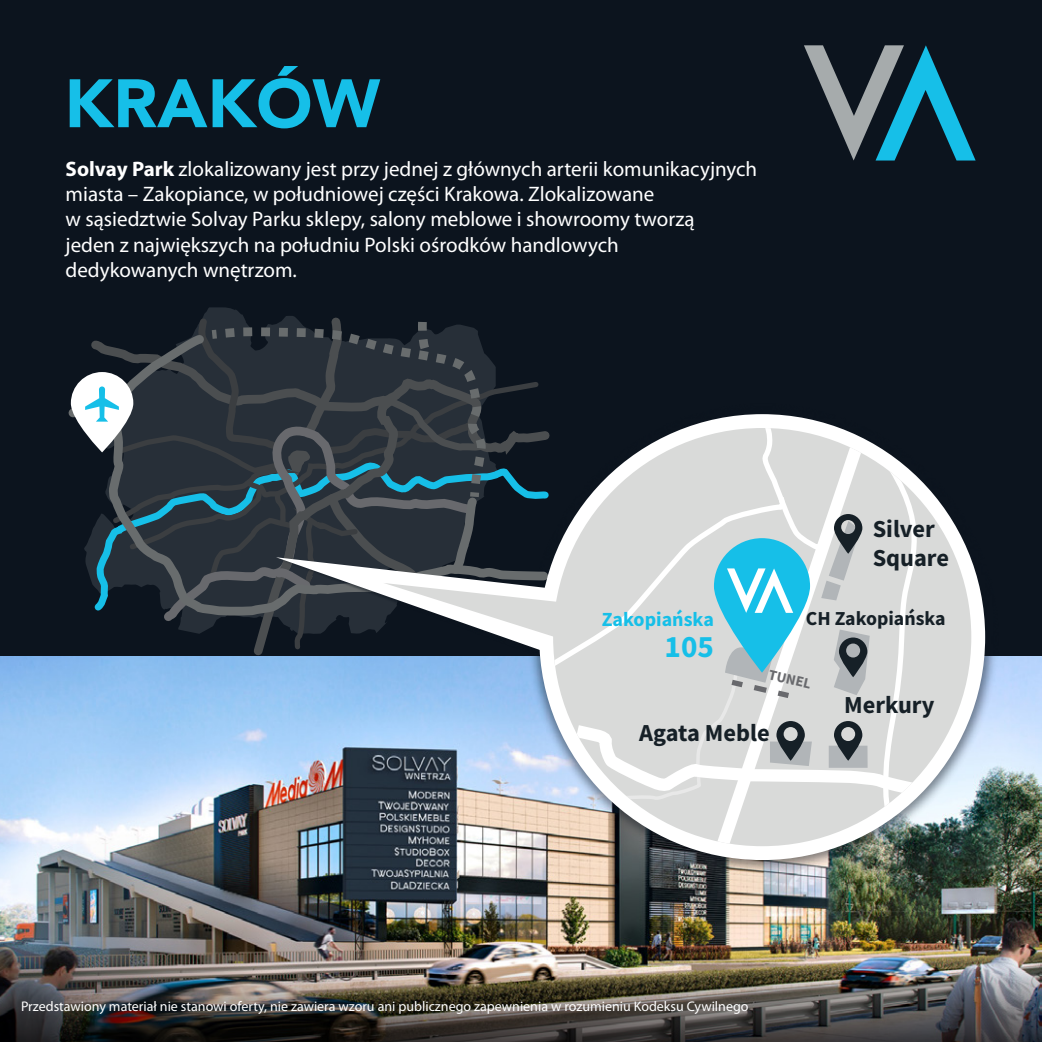
<style>
.page{position:relative;width:1042px;height:1042px;background:#0c141e}
.page>*{position:absolute;margin:0;border:0;box-sizing:border-box;transform-origin:0 0}
.t1{font:900 67.73px "Avenir";color:#16bfe8}
.t2{font:700 31.15px "Source Sans Pro";color:#16bfe8}
.t3{font:700 24.32px/29.2px "Source Sans Pro";color:#162027}
.t4{font:21px/25.2px "Myriad Pro";color:#fff}
.t5{font:700 19.95px "Source Sans Pro";letter-spacing:-.005em;color:#16bfe8}
.t6{font:700 19.78px "Source Sans Pro";color:#162027}
.t7{font:700 14.7px "Source Sans Pro";color:#68696d}
.t8{font:14px "Myriad Pro";color:#fff}
.s1{font-weight:700}
</style>
<div class="page">
<img style="left:0;top:657px;width:1041px;height:309px">
<img style="left:474px;top:547px;width:568px;height:380px">
<svg style="left:698px;top:829px;width:180px;height:17px"></svg>
<svg style="left:804px;top:45px;width:171px;height:115px"></svg>
<svg style="left:64px;top:311px;width:902px;height:518px"></svg>
<img style="left:0;top:966px;width:1042px;height:76px">
<h1 class="t1" style="left:64px;top:46px;width:317px">KRAKÓW</h1>
<p class="t4" style="left:66px;top:157px;width:693px"><span class="s1">Solvay Park</span> zlokalizowany jest przy jednej z głównych arterii komunikacyjnych miasta – Zakopiance, w południowej części Krakowa. Zlokalizowane<br>w sąsiedztwie Solvay Parku sklepy, salony meblowe i showroomy tworzą<br>jeden z największych na południu Polski ośrodków handlowych<br>dedykowanych wnętrzom.</p>
<p class="t5" style="left:602px;top:606px;width:113px">Zakopiańska</p>
<h2 class="t2" style="left:664px;top:626px;width:51px">105</h2>
<p class="t3" style="left:872px;top:514px;width:78px">Silver<br>Square</p>
<p class="t6" style="left:806px;top:605px;width:141px">CH Zakopiańska</p>
<p class="t7" style="left:771px;top:664px;width:45px;rotate:13deg">TUNEL</p>
<p class="t3" style="left:639px;top:718px;width:132px">Agata Meble</p>
<p class="t3" style="left:844px;top:689px;width:92px">Merkury</p>
<p class="t8" style="left:21px;top:998px;width:729px">Przedstawiony materiał nie stanowi oferty, nie zawiera wzoru ani publicznego zapewnienia w rozumieniu Kodeksu Cywilnego</p>
</div>
